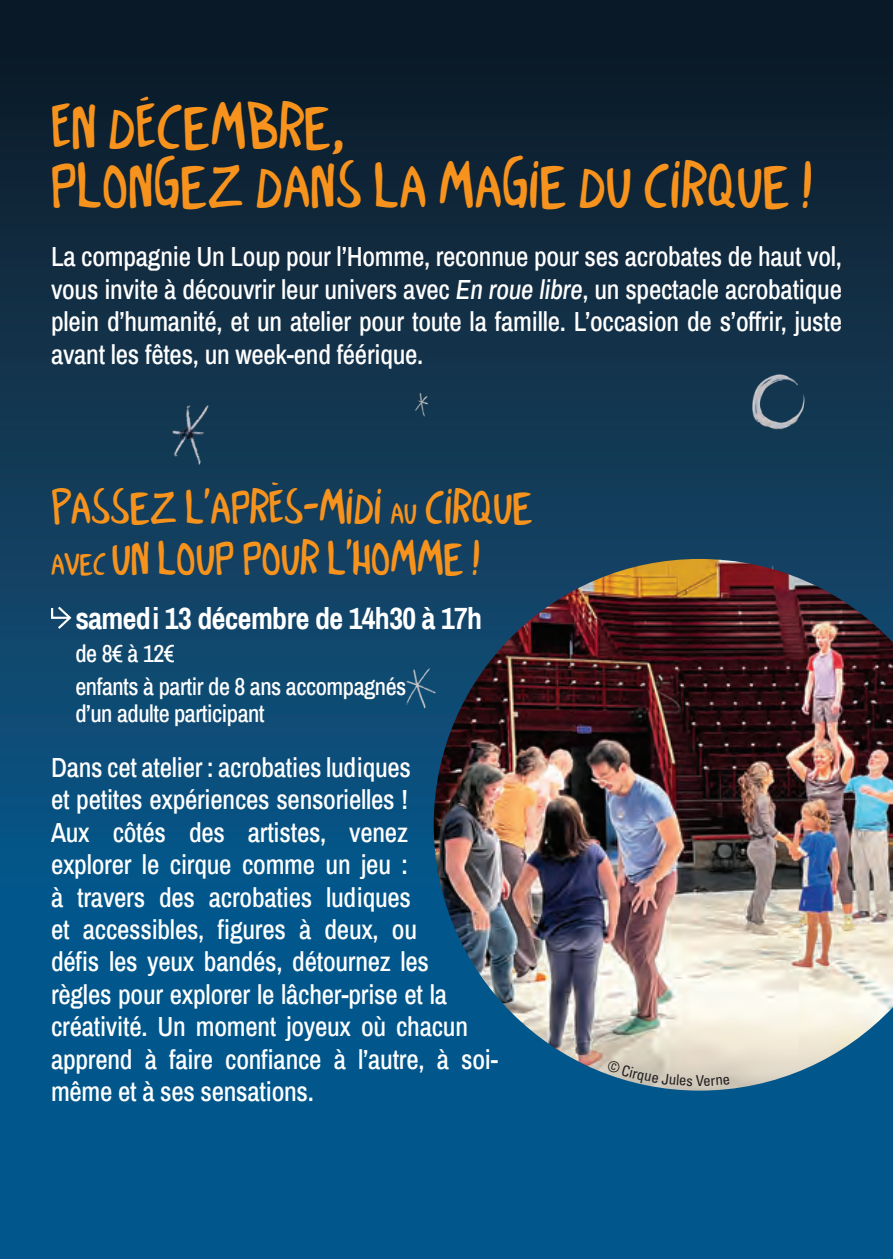
<style>
.page{position:relative;width:893px;height:1259px;background:#fff}
.page>*{position:absolute;margin:0;border:0;box-sizing:border-box;transform-origin:0 0}
.t1{font:48px/59.4px "Dark Poestry";letter-spacing:-.01em;color:#f7931d}
.t2{font:36px/51px "Dark Poestry";letter-spacing:-.02em;color:#f7931d}
.t3{font:700 30px "Archivo Narrow";letter-spacing:-.02em;color:#fff}
.t4{font:500 27px/32.4px "Archivo Narrow";letter-spacing:-.01em;color:#fff;text-align:justify}
.t5{font:500 24px/33px "Archivo Narrow";letter-spacing:-.02em;color:#fff}
.t6{font:condensed 15px "Univers LT Std";color:#231f20}
.s1{font-style:italic}
.s2{font-size:24px}
</style>
<div class="page">
<div style="left:0;top:0;width:893px;height:1259px;background:linear-gradient(to bottom,#141e29,#0165a2)"></div>
<svg style="left:140px;top:96px;width:9px;height:5px"></svg>
<img style="left:34px;top:177px;width:859px;height:1082px">
<img style="left:434px;top:559px;width:459px;height:531px">
<svg style="left:50px;top:604px;width:23px;height:27px"></svg>
<svg style="left:607px;top:1059px;width:85px;height:27px;background:#bcbeb6"></svg>
<svg style="left:704px;top:1076px;width:25px;height:10px"></svg>
<p class="t1" style="left:51px;top:96px;width:764px">EN DECEMBRE,<br>PLONGEZ DANS LA MAG¡E DU C¡RQUE !</p>
<p class="t4" style="left:51px;top:240px;width:792px">La compagnie Un Loup pour l’Homme, reconnue pour ses acrobates de haut vol, vous invite à découvrir leur univers avec <span class="s1">En roue libre</span>, un spectacle acrobatique plein d’humanité, et un atelier pour toute la famille. L’occasion de s’offrir, juste avant les fêtes, un week-end féérique.</p>
<p class="t2" style="left:51px;top:481px;width:484px">PASSEZ L'APRES-M¡D¡ <span class="s2">AU</span> C¡RQUE<br><span class="s2">AVEC</span> UN LOUP POUR L'HOMME !</p>
<p class="t3" style="left:75px;top:597px;width:408px">samedi 13 décembre de 14h30 à 17h</p>
<p class="t5" style="left:75px;top:636px;width:332px">de 8€ à 12€<br>enfants à partir de 8 ans accompagnés</p>
<p class="t5" style="left:75px;top:696px;width:191px">d’un adulte participant</p>
<p class="t4" style="left:51px;top:750px;width:449px;text-align:left">Dans cet atelier : acrobaties ludiques<br>et petites expériences sensorielles !<br>Aux côtés des artistes, venez<br>explorer le cirque comme un jeu :<br>à travers des acrobaties ludiques<br>et accessibles, figures à deux, ou<br>défis les yeux bandés, détournez les<br>règles pour explorer le lâcher-prise et la créativité. Un moment joyeux où chacun apprend à faire confiance à l’autre, à soi&shy;même et à ses sensations.</p>
<p class="t6" style="left:696px;top:1071px;width:10px">V</p>
</div>
